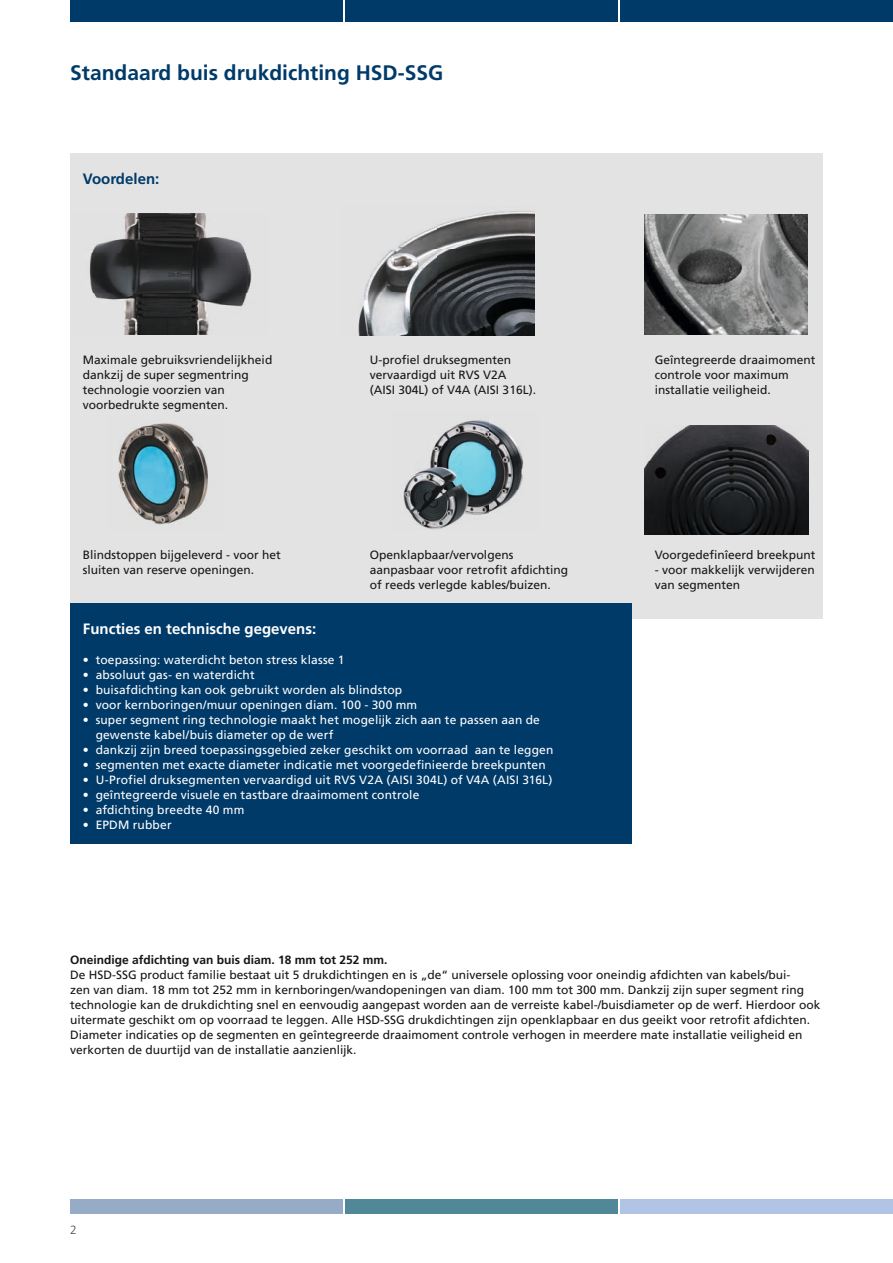
<style>
.page{position:relative;width:893px;height:1263px;background:#fff}
.page>*{position:absolute;margin:0;border:0;box-sizing:border-box;transform-origin:0 0}
.t1{font:700 21px "Frutigerfor Hauff";color:#003a69}
.t2{font:700 15px "Frutigerfor Hauff";color:#fff}
.t3{font:700 15px "Frutigerfor Hauff";color:#003a69}
.t4{font:12px/15px "Frutigerfor Hauff";color:#151616}
.t5{font:12px/15px "Frutigerfor Hauff";letter-spacing:.01em;color:#fff}
.t6{font:700 12px "Frutigerfor Hauff";color:#151616}
.t7{font:300 12px "Frutigerfor Hauff";color:#4e4e4d}
</style>
<div class="page">
<div style="left:70px;top:0;width:272px;height:21px;background:#003a69"></div>
<div style="left:345px;top:0;width:273px;height:21px;background:#003a69"></div>
<div style="left:621px;top:0;width:272px;height:21px;background:#003a69"></div>
<div style="left:70px;top:1199px;width:272px;height:15px;background:#96abc6"></div>
<div style="left:621px;top:1199px;width:272px;height:15px;background:#b1c4e5"></div>
<div style="left:345px;top:1199px;width:273px;height:15px;background:#518898"></div>
<div style="left:70px;top:154px;width:753px;height:465px;background:#e3e3e3"></div>
<div style="left:70px;top:604px;width:561px;height:240px;background:#003a69"></div>
<img style="left:403px;top:420px;width:121px;height:109px">
<img style="left:89px;top:214px;width:163px;height:120px">
<img style="left:358px;top:211px;width:177px;height:125px">
<img style="left:644px;top:215px;width:164px;height:120px">
<img style="left:118px;top:423px;width:90px;height:102px">
<img style="left:644px;top:425px;width:164px;height:109px">
<h1 class="t1" style="left:70px;top:59px;width:375px">Standaard buis drukdichting HSD-SSG</h1>
<p class="t3" style="left:83px;top:169px;width:78px">Voordelen:</p>
<p class="t4" style="left:83px;top:352px;width:191px">Maximale gebruiksvriendelijkheid dankzij de super segmentring technologie voorzien van voorbedrukte segmenten.</p>
<p class="t4" style="left:370px;top:352px;width:168px">U-profiel druksegmenten vervaardigd uit RVS V2A<br>(AISI 304L) of V4A (AISI 316L).</p>
<p class="t4" style="left:655px;top:352px;width:162px">Geîntegreerde draaimoment controle voor maximum installatie veiligheid.</p>
<p class="t4" style="left:83px;top:547px;width:200px">Blindstoppen bijgeleverd - voor het sluiten van reserve openingen.</p>
<p class="t4" style="left:370px;top:547px;width:200px">Openklapbaar/vervolgens aanpasbaar voor retrofit afdichting of reeds verlegde kables/buizen.</p>
<p class="t4" style="left:655px;top:547px;width:162px">Voorgedefinîeerd breekpunt</p>
<p class="t4" style="left:655px;top:562px;width:162px">- voor makkelijk verwijderen van segmenten</p>
<p class="t2" style="left:83px;top:619px;width:235px">Functies en technische gegevens:</p>
<p class="t5" style="left:83px;top:652px;width:263px">• toepassing: waterdicht beton stress klasse 1</p>
<p class="t5" style="left:83px;top:667px;width:173px">• absoluut gas- en waterdicht</p>
<p class="t5" style="left:83px;top:682px;width:321px">• buisafdichting kan ook gebruikt worden als blindstop</p>
<p class="t5" style="left:83px;top:697px;width:336px">• voor kernboringen/muur openingen diam. 100 - 300 mm</p>
<p class="t5" style="left:96px;top:712px;width:446px;text-indent:-13px">• super segment ring technologie maakt het mogelijk zich aan te passen aan de gewenste kabel/buis diameter op de werf</p>
<p class="t5" style="left:83px;top:742px;width:472px">• dankzij zijn breed toepassingsgebied zeker geschikt om voorraad aan te leggen</p>
<p class="t5" style="left:83px;top:757px;width:464px">• segmenten met exacte diameter indicatie met voorgedefinieerde breekpunten</p>
<p class="t5" style="left:83px;top:772px;width:471px">• U-Profiel druksegmenten vervaardigd uit RVS V2A (AISI 304L) of V4A (AISI 316L)</p>
<p class="t5" style="left:83px;top:787px;width:338px">• geîntegreerde visuele en tastbare draaimoment controle</p>
<p class="t5" style="left:83px;top:802px;width:163px">• afdichting breedte 40 mm</p>
<p class="t5" style="left:83px;top:817px;width:90px">• EPDM rubber</p>
<p class="t6" style="left:70px;top:952px;width:319px">Oneindige afdichting van buis diam. 18 mm tot 252 mm.</p>
<p class="t4" style="left:70px;top:967px;width:752px">De HSD-SSG product familie bestaat uit 5 drukdichtingen en is „de“ universele oplossing voor oneindig afdichten van kabels/bui-<br>zen van diam. 18 mm tot 252 mm in kernboringen/wandopeningen van diam. 100 mm tot 300 mm. Dankzĳ zĳn super segment ring technologie kan de drukdichting snel en eenvoudig aangepast worden aan de verreiste kabel-/buisdiameter op de werf. Hierdoor ook uitermate geschikt om op voorraad te leggen. Alle HSD-SSG drukdichtingen zĳn openklapbaar en dus geeikt voor retrofit afdichten.<br>Diameter indicaties op de segmenten en geîntegreerde draaimoment controle verhogen in meerdere mate installatie veiligheid en verkorten de duurtĳd van de installatie aanzienlĳk.</p>
<p class="t7" style="left:70px;top:1222px;width:8px">2</p>
</div>
